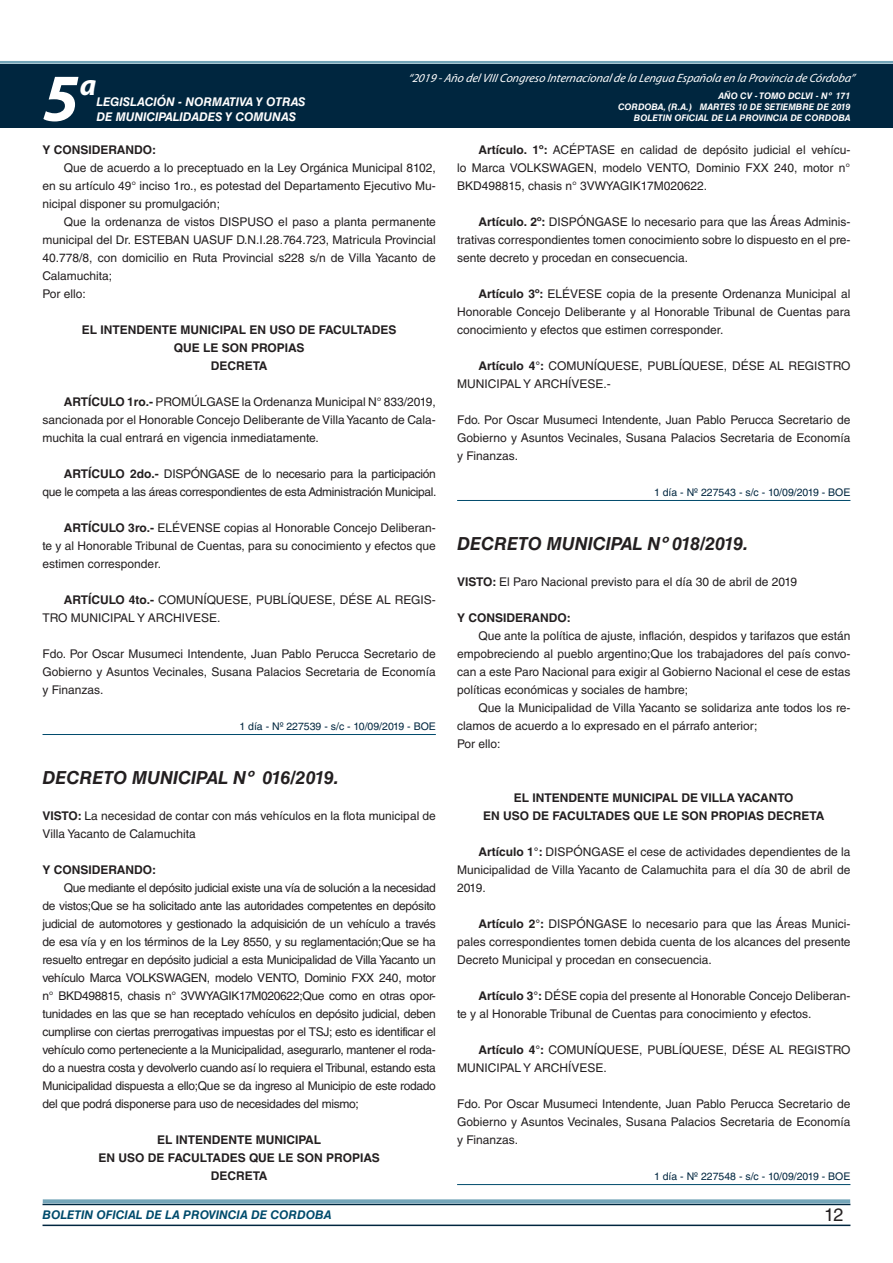
<style>
.page{position:relative;width:893px;height:1263px;background:#fff}
.page>*{position:absolute;margin:0;border:0;box-sizing:border-box;transform-origin:0 0}
.t1{font:italic 700 67.5px "Myriad Pro";color:#fff}
.t2{font:italic 700 30px "Myriad Pro";color:#fff}
.t3{font:italic 700 18px "Helvetica LT Std";color:#231f20}
.t4{font:18px "Helvetica LT Std";color:#231f20}
.t5{font:12px/18px "Helvetica LT Std";color:#231f20;text-align:justify}
.t6{font:700 12px/18px "Helvetica LT Std";color:#231f20}
.t7{font:12px/18px "Helvetica LT Std";letter-spacing:-.025em;color:#231f20;text-align:right}
.t8{font:italic 12px "Myriad Pro";color:#fff}
.t9{font:italic 700 12px "Helvetica LT Std";color:#fff}
.t10{font:italic 700 12px "Helvetica LT Std";color:#004b6c}
.t11{font:10.5px "Helvetica LT Std";color:#00263f}
.t12{font:italic 700 9px/10.8px "Helvetica LT Std";color:#fff;text-align:right}
.s1{font-weight:700}
</style>
<div class="page">
<div style="left:0;top:61px;width:893px;height:6px;background:#fff;opacity:.75"></div>
<div style="left:0;top:64px;width:893px;height:64px;background:#00263f"></div>
<hr style="left:43px;top:1224px;width:807px;height:2px;background:#00263f">
<div style="left:42px;top:1198px;width:809px;height:8px;background:#fff;opacity:.75"></div>
<hr style="left:43px;top:734px;width:393px;height:1px;background:#004b6c">
<hr style="left:457px;top:500px;width:393px;height:1px;background:#004b6c">
<hr style="left:457px;top:1184px;width:393px;height:1px;background:#004b6c">
<h1 class="t1" style="left:43px;top:54px;width:38px">5</h1>
<h2 class="t2" style="left:80px;top:66px;width:18px">a</h2>
<p class="t9" style="left:96px;top:95px;width:211px">LEGISLACIÓN - NORMATIVA Y OTRAS</p>
<p class="t9" style="left:96px;top:109px;width:201px">DE MUNICIPALIDADES Y COMUNAS</p>
<p class="t8" style="left:408px;top:71px;width:448px">“2019 -Año delVIIICongreso Internacionalde la Lengua Esp añola en la Provincia de Córdoba”</p>
<p class="t12" style="left:618px;top:91px;width:234px">AÑO CV - TOMO DCLVI - Nº 171<br>CORDOBA, (R.A.) MARTES 10 DE SETIEMBRE DE 2019<br>BOLETIN OFICIAL DE LA PROVINCIA DE CORDOBA</p>
<p class="t6" style="left:43px;top:140px;width:115px">Y CONSIDERANDO:</p>
<p class="t5" style="left:43px;top:159px;width:395px;text-indent:21px">Que de acuerdo a lo preceptuado en la Ley Orgánica Municipal 8102, en su artículo 49° inciso 1ro., es potestad del Departamento Ejecutivo Mu&shy;nicipal disponer su promulgación;</p>
<p class="t5" style="left:43px;top:213px;width:395px;text-align:left;text-indent:21px">Que la ordenanza de vistos DISPUSO el paso a planta permanente municipal del Dr. ESTEBAN UASUF D.N.I.28.764.723, Matricula Provincial 40.778/8, con domicilio en Ruta Provincial s228 s/n de Villa Yacanto de Calamuchita;<br>Por ello:</p>
<p class="t6" style="left:82px;top:320px;width:197px">EL INTENDENTE MUNICIPAL EN USO</p>
<p class="t6" style="left:299px;top:320px;width:29px">DE FACULTADES</p>
<p class="t6" style="left:174px;top:338px;width:58px">QUELESON</p>
<p class="t6" style="left:211px;top:338px;width:58px;text-indent:40px">PROPIAS<br>DECRETA</p>
<p class="t5" style="left:43px;top:393px;width:395px;text-indent:21px"><span class="s1">ARTÍCULO 1RO.-</span> PROMÚLGASE la Ordenanza Municipal N° 833/2019, sancionada por el Honorable Concejo Deliberante de Villa Yacanto de Cala&shy;muchita la cual entrará en vigencia inmediatamente.</p>
<p class="t7" style="left:43px;top:465px;width:396px"><span class="s1">ARTÍCULO 2DO.-</span> DISPÓNGASE de lo necesario para la participación que le competa a las áreas correspondientes de esta Administración Municipal.</p>
<p class="t5" style="left:43px;top:519px;width:395px;text-indent:21px"><span class="s1">ARTÍCULO 3RO.-</span> ELÉVENSE copias al Honorable Concejo Deliberan&shy;te y al Honorable Tribunal de Cuentas, para su conocimiento y efectos que estimen corresponder.</p>
<p class="t5" style="left:43px;top:591px;width:395px;text-indent:21px"><span class="s1">ARTÍCULO 4TO.-</span> COMUNÍQUESE, PUBLÍQUESE, DÉSE AL REGIS-<br>TRO MUNICIPAL Y ARCHIVESE.</p>
<p class="t5" style="left:43px;top:645px;width:395px">Fdo. Por Oscar Musumeci Intendente, Juan Pablo Perucca Secretario de Gobierno y Asuntos Vecinales, Susana Palacios Secretaria de Economía y Finanzas.</p>
<p class="t11" style="left:239px;top:720px;width:198px">1 día - Nº 227539 - s/c - 10/09/2019 - BOE</p>
<h3 class="t3" style="left:43px;top:766px;width:298px">DECRETO MUNICIPAL Nº 016/2019.</h3>
<p class="t5" style="left:43px;top:807px;width:395px"><span class="s1">VISTO:</span> La necesidad de contar con más vehículos en la flota municipal de<br>Villa Yacanto de Calamuchita</p>
<p class="t6" style="left:43px;top:860px;width:115px">Y CONSIDERANDO:</p>
<p class="t5" style="left:43px;top:879px;width:395px;text-indent:21px">Que mediante el depósito judicial existe una vía de solución a la necesidad de vistos;Que se ha solicitado ante las autoridades competentes en depósito judicial de automotores y gestionado la adquisición de un vehículo a través de esa vía y en los términos de la Ley 8550, y su reglamentación;Que se ha resuelto entregar en depósito judicial a esta Municipalidad de Villa Yacanto un vehículo Marca VOLKSWAGEN, modelo VENTO, Dominio FXX 240, motor n° BKD498815, chasis n° 3VWYAGIK17M020622;Que como en otras opor&shy;tunidades en las que se han receptado vehículos en depósito judicial, deben cumplirse con ciertas prerrogativas impuestas por el TSJ; esto es identificar el vehículo como perteneciente a la Municipalidad, asegurarlo, mantener el roda&shy;do a nuestra costa y devolverlo cuando así lo requiera el Tribunal, estando esta Municipalidad dispuesta a ello;Que se da ingreso al Municipio de este rodado del que podrá disponerse para uso de necesidades del mismo;</p>
<p class="t6" style="left:157px;top:1130px;width:166px">EL INTENDENTE MUNICIPAL</p>
<p class="t6" style="left:99px;top:1148px;width:30px">EN USO</p>
<p class="t6" style="left:148px;top:1148px;width:29px">DE FACULTADES</p>
<p class="t6" style="left:249px;top:1148px;width:58px">QUELESON</p>
<p class="t6" style="left:326px;top:1148px;width:9px">PROPIAS</p>
<p class="t6" style="left:211px;top:1166px;width:58px">DECRETA</p>
<p class="t5" style="left:457px;top:141px;width:395px;text-indent:21px"><span class="s1">ARTÍCULO. 1º:</span> ACÉPTASE en calidad de depósito judicial el vehícu&shy;lo Marca VOLKSWAGEN, modelo VENTO, Dominio FXX 240, motor n° BKD498815, chasis n° 3VWYAGIK17M020622.</p>
<p class="t5" style="left:457px;top:213px;width:395px;text-indent:21px"><span class="s1">ARTÍCULO. 2º:</span> DISPÓNGASE lo necesario para que las Áreas Adminis&shy;trativas correspondientes tomen conocimiento sobre lo dispuesto en el pre&shy;sente decreto y procedan en consecuencia.</p>
<p class="t5" style="left:457px;top:285px;width:395px;text-indent:21px"><span class="s1">ARTÍCULO 3º:</span> ELÉVESE copia de la presente Ordenanza Municipal al Honorable Concejo Deliberante y al Honorable Tribunal de Cuentas para conocimiento y efectos que estimen corresponder.</p>
<p class="t5" style="left:457px;top:357px;width:395px;text-indent:21px"><span class="s1">ARTÍCULO 4°:</span> COMUNÍQUESE, PUBLÍQUESE, DÉSE AL REGISTRO<br>MUNICIPAL Y ARCHÍVESE.-</p>
<p class="t5" style="left:457px;top:411px;width:395px">Fdo. Por Oscar Musumeci Intendente, Juan Pablo Perucca Secretario de Gobierno y Asuntos Vecinales, Susana Palacios Secretaria de Economía y Finanzas.</p>
<p class="t11" style="left:654px;top:486px;width:198px">1 día - Nº 227543 - s/c - 10/09/2019 - BOE</p>
<h3 class="t3" style="left:457px;top:532px;width:293px">DECRETO MUNICIPAL Nº 018/2019.</h3>
<p class="t5" style="left:457px;top:573px;width:342px"><span class="s1">VISTO:</span> El Paro Nacional previsto para el día 30 de abril de 2019</p>
<p class="t6" style="left:457px;top:608px;width:115px">Y CONSIDERANDO:</p>
<p class="t5" style="left:457px;top:627px;width:395px;text-indent:21px">Que ante la política de ajuste, inflación, despidos y tarifazos que están empobreciendo al pueblo argentino;Que los trabajadores del país convo&shy;can a este Paro Nacional para exigir al Gobierno Nacional el cese de estas políticas económicas y sociales de hambre;</p>
<p class="t5" style="left:457px;top:699px;width:395px;text-align:left;text-indent:21px">Que la Municipalidad de Villa Yacanto se solidariza ante todos los re&shy;clamos de acuerdo a lo expresado en el párrafo anterior;<br>Por ello:</p>
<p class="t6" style="left:514px;top:788px;width:32px">EL INTENDENTE</p>
<p class="t6" style="left:613px;top:788px;width:18px">MUNICIPAL</p>
<p class="t6" style="left:681px;top:788px;width:35px">DE VILLA</p>
<p class="t6" style="left:737px;top:788px;width:16px">YACANTO</p>
<p class="t6" style="left:483px;top:806px;width:30px">EN USO</p>
<p class="t6" style="left:532px;top:806px;width:29px">DE FACULTADES</p>
<p class="t6" style="left:633px;top:806px;width:58px">QUELESON</p>
<p class="t6" style="left:711px;top:806px;width:9px">PROPIAS</p>
<p class="t6" style="left:768px;top:806px;width:58px">DECRETA</p>
<p class="t5" style="left:457px;top:843px;width:395px;text-indent:21px"><span class="s1">ARTÍCULO 1°:</span> DISPÓNGASE el cese de actividades dependientes de la Municipalidad de Villa Yacanto de Calamuchita para el día 30 de abril de 2019.</p>
<p class="t5" style="left:457px;top:915px;width:395px;text-indent:21px"><span class="s1">ARTÍCULO 2°:</span> DISPÓNGASE lo necesario para que las Áreas Munici&shy;pales correspondientes tomen debida cuenta de los alcances del presente Decreto Municipal y procedan en consecuencia.</p>
<p class="t5" style="left:457px;top:987px;width:395px;text-indent:21px"><span class="s1">ARTÍCULO 3°:</span> DÉSE copia del presente al Honorable Concejo Deliberan&shy;te y al Honorable Tribunal de Cuentas para conocimiento y efectos.</p>
<p class="t5" style="left:457px;top:1041px;width:395px;text-indent:21px"><span class="s1">ARTÍCULO 4°:</span> COMUNÍQUESE, PUBLÍQUESE, DÉSE AL REGISTRO<br>MUNICIPAL Y ARCHÍVESE.</p>
<p class="t5" style="left:457px;top:1095px;width:395px">Fdo. Por Oscar Musumeci Intendente, Juan Pablo Perucca Secretario de Gobierno y Asuntos Vecinales, Susana Palacios Secretaria de Economía y Finanzas.</p>
<p class="t11" style="left:654px;top:1170px;width:198px">1 día - Nº 227548 - s/c - 10/09/2019 - BOE</p>
<p class="t10" style="left:43px;top:1208px;width:290px">BOLETIN OFICIAL DE LA PROVINCIA DE CORDOBA</p>
<h3 class="t4" style="left:824px;top:1204px;width:21px">12</h3>
</div>
